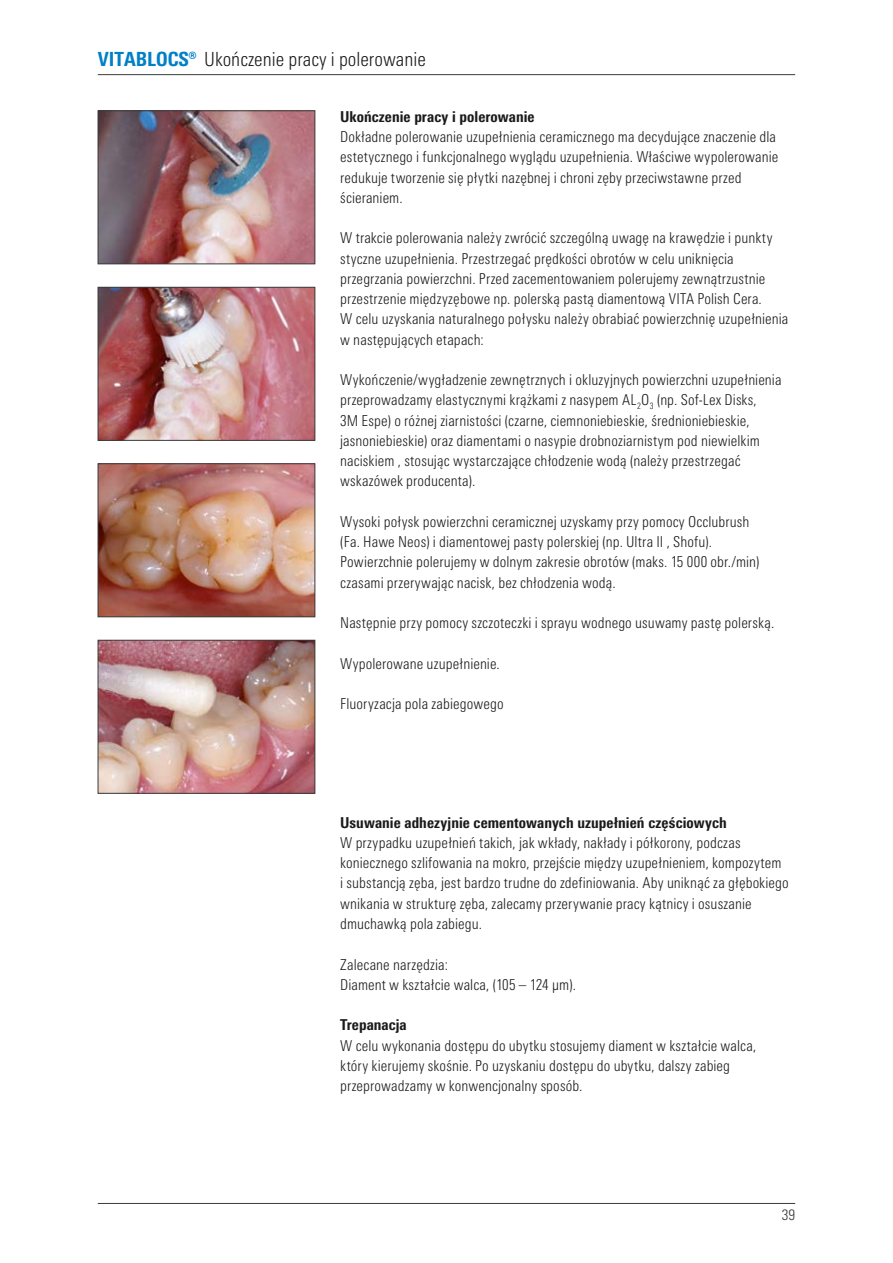
<style>
.page{position:relative;width:893px;height:1263px;background:#fff}
.page>*{position:absolute;margin:0;border:0;box-sizing:border-box;transform-origin:0 0}
.t1{font:300 condensed 19.5px "Univers Next Pro";color:#1a1a1a}
.t2{font:300 condensed 15px/20.2px "Univers Next Pro";letter-spacing:.01em;color:#1a1a1a}
.t3{font:800 condensed 15px "Univers Next Pro";letter-spacing:.005em;color:#1a1a1a}
.t4{font:300 condensed 15px "Univers LT";color:#3b3b3a}
.s1{font-weight:800;color:#0080c8}
</style>
<div class="page">
<hr style="left:98px;top:1203px;width:697px;height:1px;background:#3b3b3a">
<hr style="left:98px;top:74px;width:697px;height:1px;background:#3b3b3a">
<img style="left:100px;top:289px;width:213px;height:150px">
<div style="left:98px;top:287px;width:217px;height:154px;border:1px solid #3b3b3a"></div>
<img style="left:100px;top:113px;width:213px;height:149px">
<div style="left:98px;top:111px;width:217px;height:153px;border:1px solid #3b3b3a"></div>
<img style="left:100px;top:465px;width:213px;height:150px">
<div style="left:98px;top:463px;width:217px;height:154px;border:1px solid #3b3b3a"></div>
<img style="left:100px;top:642px;width:213px;height:149px">
<div style="left:98px;top:640px;width:217px;height:153px;border:1px solid #3b3b3a"></div>
<h1 class="t1" style="left:98px;top:48px;width:330px"><span class="s1">VITABLOCS®</span> Ukończenie pracy i polerowanie</h1>
<p class="t3" style="left:340px;top:107px;width:196px">Ukończenie pracy i polerowanie</p>
<p class="t2" style="left:340px;top:127px;width:440px">Dokładne polerowanie uzupełnienia ceramicznego ma decydujące znaczenie dla estetycznego i funkcjonalnego wyglądu uzupełnienia. Właściwe wypolerowanie redukuje tworzenie się płytki nazębnej i chroni zęby przeciwstawne przed ścieraniem.</p>
<p class="t2" style="left:340px;top:228px;width:450px">W trakcie polerowania należy zwrócić szczególną uwagę na krawędzie i punkty styczne uzupełnienia. Przestrzegać prędkości obrotów w celu uniknięcia przegrzania powierzchni. Przed zacementowaniem polerujemy zewnątrzustnie przestrzenie międzyzębowe np. polerską pastą diamentową VITA Polish Cera.<br>W celu uzyskania naturalnego połysku należy obrabiać powierzchnię uzupełnienia w następujących etapach:</p>
<p class="t2" style="left:340px;top:370px;width:443px">Wykończenie/wygładzenie zewnętrznych i okluzyjnych powierzchni uzupełnienia przeprowadzamy elastycznymi krążkami z nasypem AL<sub>2</sub>O<sub>3</sub> (np. Sof-Lex Disks,<br>3M Espe) o różnej ziarnistości (czarne, ciemnoniebieskie, średnioniebieskie, jasnoniebieskie) oraz diamentami o nasypie drobnoziarnistym pod niewielkim naciskiem , stosując wystarczające chłodzenie wodą (należy przestrzegać wskazówek producenta).</p>
<p class="t2" style="left:340px;top:511px;width:421px">Wysoki połysk powierzchni ceramicznej uzyskamy przy pomocy Occlubrush (Fa. Hawe Neos) i diamentowej pasty polerskiej (np. Ultra II , Shofu).<br>Powierzchnie polerujemy w dolnym zakresie obrotów (maks. 15 000 obr./min) czasami przerywając nacisk, bez chłodzenia wodą.</p>
<p class="t2" style="left:340px;top:613px;width:436px">Następnie przy pomocy szczoteczki i sprayu wodnego usuwamy pastę polerską.</p>
<p class="t2" style="left:340px;top:653px;width:161px">Wypolerowane uzupełnienie.</p>
<p class="t2" style="left:340px;top:694px;width:165px">Fluoryzacja pola zabiegowego</p>
<p class="t3" style="left:340px;top:813px;width:388px">Usuwanie adhezyjnie cementowanych uzupełnień częściowych</p>
<p class="t2" style="left:340px;top:832px;width:450px">W przypadku uzupełnień takich, jak wkłady, nakłady i półkorony, podczas koniecznego szlifowania na mokro, przejście między uzupełnieniem, kompozytem<br>i substancją zęba, jest bardzo trudne do zdefiniowania. Aby uniknąć za głębokiego wnikania w strukturę zęba, zalecamy przerywanie pracy kątnicy i osuszanie dmuchawką pola zabiegu.</p>
<p class="t2" style="left:340px;top:954px;width:237px">Zalecane narzędzia:<br>Diament w kształcie walca, (105 – 124 μm).</p>
<p class="t3" style="left:340px;top:1016px;width:68px">Trepanacja</p>
<p class="t2" style="left:340px;top:1035px;width:418px">W celu wykonania dostępu do ubytku stosujemy diament w kształcie walca, który kierujemy skośnie. Po uzyskaniu dostępu do ubytku, dalszy zabieg przeprowadzamy w konwencjonalny sposób.</p>
<p class="t4" style="left:782px;top:1206px;width:15px">39</p>
</div>
